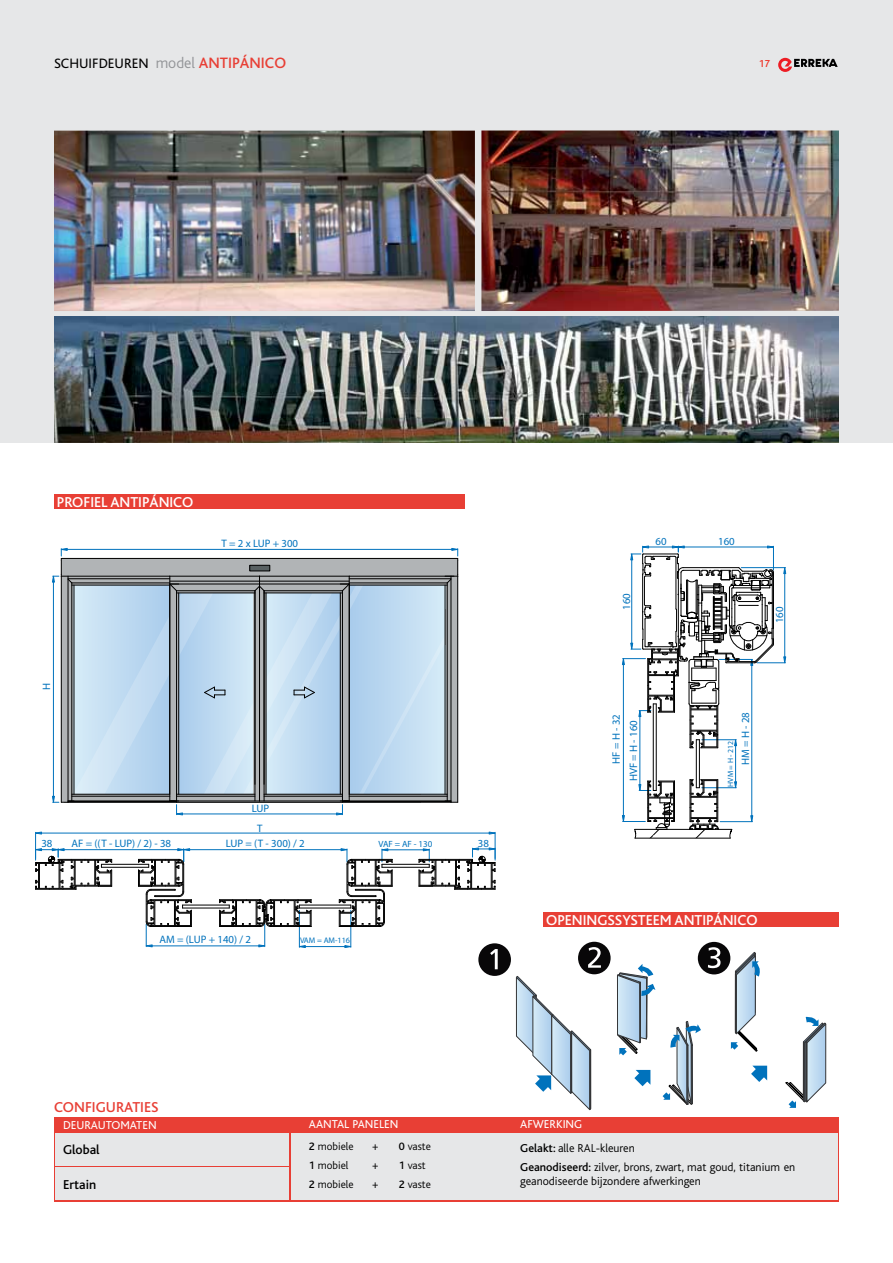
<style>
.page{position:relative;width:893px;height:1263px;background:#fff}
.page>*{position:absolute;margin:0;border:0;box-sizing:border-box;transform-origin:0 0}
.t1{font:500 15px "Bliss";color:#fff}
.t2{font:500 15px "Bliss";color:#e83f35}
.t3{font:14.25px "Bliss";color:#000}
.t4{font:500 13.5px "Bliss";color:#000}
.t5{font:300 12px/24px "Bliss";color:#000}
.t6{font:12px "Bliss";color:#fff}
.t7{font:300 11.25px "Bliss";color:#000}
.t8{font:10.8px "Myriad";color:#0072bc}
.t9{font:500 10.5px "Bliss";color:#ee3124}
.t10{font:9px "Myriad";color:#0072bc}
.t11{font:8.1px "Myriad";color:#0072bc}
.t12{font:7.8px "Myriad";color:#0072bc}
.s1{font-weight:300;font-size:15.75px;color:#939598}
.s2{font-weight:500;font-size:15.75px;color:#e83f35}
.s3{font-weight:500}
.s4{font-weight:400;color:#fff}
</style>
<div class="page">
<div style="left:0;top:0;width:893px;height:442px;background:#e6e7e8"></div>
<div style="left:54px;top:1119px;width:785px;height:83px;background:#e83f35"></div>
<div style="left:54px;top:1117px;width:785px;height:15px;background:#e83f35"></div>
<div style="left:498px;top:1133px;width:340px;height:67px;background:#e6e7e8"></div>
<div style="left:291px;top:1133px;width:205px;height:67px;background:#e6e7e8"></div>
<div style="left:55px;top:1167px;width:234px;height:33px;background:#e6e7e8"></div>
<div style="left:55px;top:1133px;width:234px;height:33px;background:#e6e7e8"></div>
<img style="left:481px;top:131px;width:358px;height:180px">
<img style="left:54px;top:131px;width:421px;height:180px">
<img style="left:54px;top:317px;width:785px;height:125px">
<hr style="left:190px;top:849px;width:151px;height:1px;background:#0072bc">
<hr style="left:42px;top:833px;width:447px;height:1px;background:#0072bc">
<hr style="left:64px;top:849px;width:114px;height:1px;background:#0072bc">
<hr style="left:152px;top:946px;width:107px;height:1px;background:#0072bc">
<hr style="left:388px;top:849px;width:35px;height:1px;background:#0072bc">
<hr style="left:351px;top:910px;width:1px;height:37px;background:#0072bc">
<hr style="left:305px;top:946px;width:40px;height:1px;background:#0072bc">
<svg style="left:344px;top:945px;width:8px;height:3px"></svg>
<hr style="left:101px;top:864px;width:48px;height:1px;background:#000">
<hr style="left:101px;top:867px;width:48px;height:1px;background:#000">
<svg style="left:35px;top:832px;width:77px;height:58px"></svg>
<hr style="left:183px;top:905px;width:46px;height:1px;background:#000">
<hr style="left:183px;top:908px;width:46px;height:1px;background:#000">
<svg style="left:138px;top:848px;width:54px;height:99px"></svg>
<hr style="left:382px;top:864px;width:47px;height:1px;background:#000">
<hr style="left:382px;top:867px;width:47px;height:1px;background:#000">
<hr style="left:299px;top:908px;width:52px;height:1px;background:#000">
<hr style="left:299px;top:905px;width:52px;height:1px;background:#000">
<svg style="left:219px;top:899px;width:93px;height:49px"></svg>
<svg style="left:339px;top:848px;width:54px;height:79px"></svg>
<svg style="left:418px;top:832px;width:78px;height:58px"></svg>
<svg style="left:52px;top:548px;width:407px;height:268px;background:#b4c6d5"></svg>
<hr style="left:640px;top:716px;width:1px;height:68px;background:#0072bc">
<hr style="left:623px;top:664px;width:1px;height:151px;background:#0072bc">
<hr style="left:720px;top:821px;width:32px;height:1px;background:#0072bc">
<hr style="left:751px;top:665px;width:1px;height:151px;background:#0072bc">
<svg style="left:750px;top:815px;width:3px;height:8px"></svg>
<hr style="left:735px;top:746px;width:1px;height:36px;background:#0072bc">
<hr style="left:699px;top:740px;width:1px;height:48px;background:#000">
<hr style="left:696px;top:740px;width:1px;height:48px;background:#000">
<hr style="left:656px;top:704px;width:1px;height:86px;background:#000">
<hr style="left:653px;top:704px;width:1px;height:86px;background:#000">
<svg style="left:622px;top:779px;width:115px;height:60px"></svg>
<svg style="left:622px;top:545px;width:164px;height:203px"></svg>
<div style="left:54px;top:495px;width:411px;height:14px;background:#e83f35"></div>
<div style="left:543px;top:912px;width:296px;height:15px;background:#e83f35"></div>
<svg style="left:778px;top:58px;width:60px;height:14px"></svg>
<svg style="left:731px;top:952px;width:95px;height:156px"></svg>
<div style="left:478px;top:943px;width:33px;height:33px;background:#080708;border-radius:50%"></div>
<svg style="left:490px;top:949px;width:8px;height:20px"></svg>
<div style="left:578px;top:942px;width:33px;height:32px;background:#080708;border-radius:50%"></div>
<svg style="left:588px;top:947px;width:13px;height:21px"></svg>
<div style="left:698px;top:942px;width:32px;height:32px;background:#080708;border-radius:50%"></div>
<svg style="left:708px;top:947px;width:12px;height:21px"></svg>
<svg style="left:617px;top:964px;width:84px;height:141px"></svg>
<svg style="left:516px;top:976px;width:75px;height:134px"></svg>
<p class="t3" style="left:54px;top:55px;width:234px">SCHUIFDEUREN <span class="s1">model</span> <span class="s2">ANTIPÁNICO</span></p>
<p class="t9" style="left:759px;top:58px;width:13px">17</p>
<p class="t1" style="left:57px;top:495px;width:138px">PROFIEL ANTIPÁNICO</p>
<p class="t8" style="left:221px;top:537px;width:78px">T = 2 x LUP + 300</p>
<p class="t8" style="left:41px;top:690px;width:9px;rotate:-90deg">H</p>
<p class="t8" style="left:41px;top:838px;width:13px">38</p>
<p class="t8" style="left:72px;top:838px;width:101px">AF = ((T - LUP) / 2) - 38</p>
<p class="t8" style="left:252px;top:803px;width:19px">LUP</p>
<p class="t8" style="left:257px;top:823px;width:7px">T</p>
<p class="t8" style="left:226px;top:838px;width:81px">LUP = (T - 300) / 2</p>
<p class="t10" style="left:379px;top:840px;width:55px">VAF = AF - 130</p>
<p class="t8" style="left:478px;top:838px;width:13px">38</p>
<p class="t8" style="left:381px;top:842px;width:7px">T</p>
<p class="t8" style="left:160px;top:934px;width:93px">AM = (LUP + 140) / 2</p>
<p class="t11" style="left:300px;top:936px;width:52px">VAM = AM-116</p>
<p class="t8" style="left:621px;top:610px;width:18px;rotate:-90deg">160</p>
<p class="t8" style="left:655px;top:536px;width:13px">60</p>
<p class="t8" style="left:718px;top:536px;width:18px">160</p>
<p class="t8" style="left:774px;top:623px;width:18px;rotate:-90deg">160</p>
<p class="t8" style="left:611px;top:763px;width:51px;rotate:-90deg">HF = H - 32</p>
<p class="t8" style="left:740px;top:765px;width:54px;rotate:-90deg">HM = H - 28</p>
<p class="t8" style="left:628px;top:781px;width:62px;rotate:-90deg">HVF = H - 160</p>
<p class="t12" style="left:727px;top:787px;width:48px;rotate:-90deg">HVM = H - 212</p>
<p class="t1" style="left:546px;top:912px;width:213px">OPENINGSSYSTEEM ANTIPÁNICO</p>
<p class="t2" style="left:54px;top:1099px;width:106px">CONFIGURATIES</p>
<p class="t6" style="left:63px;top:1118px;width:95px">DEURAUTOMATEN</p>
<p class="t4" style="left:63px;top:1143px;width:38px">Global</p>
<p class="t4" style="left:63px;top:1177px;width:35px">Ertain</p>
<p class="t6" style="left:309px;top:1118px;width:91px">AANTAL PANELEN</p>
<p class="t7" style="left:309px;top:1140px;width:46px"><span class="s3">2</span> mobiele</p>
<p class="t7" style="left:372px;top:1140px;width:9px">+</p>
<p class="t7" style="left:399px;top:1140px;width:33px"><span class="s3">0</span> vaste</p>
<p class="t7" style="left:309px;top:1159px;width:41px"><span class="s3">1</span> mobiel</p>
<p class="t7" style="left:372px;top:1159px;width:9px">+</p>
<p class="t7" style="left:399px;top:1159px;width:28px"><span class="s3">1</span> vast</p>
<p class="t7" style="left:309px;top:1178px;width:46px"><span class="s3">2</span> mobiele</p>
<p class="t7" style="left:372px;top:1178px;width:9px">+</p>
<p class="t7" style="left:399px;top:1178px;width:33px"><span class="s3">2</span> vaste</p>
<p class="t5" style="left:520px;top:1112px;width:116px"><span class="s4">AFWERKING<br></span><span class="s3">Gelakt:</span> alle RAL-kleuren</p>
<p class="t5" style="left:520px;top:1160px;width:276px;line-height:13.5px"><span class="s3">Geanodiseerd:</span> zilver, brons, zwart, mat goud, titanium en geanodiseerde bijzondere afwerkingen</p>
</div>
